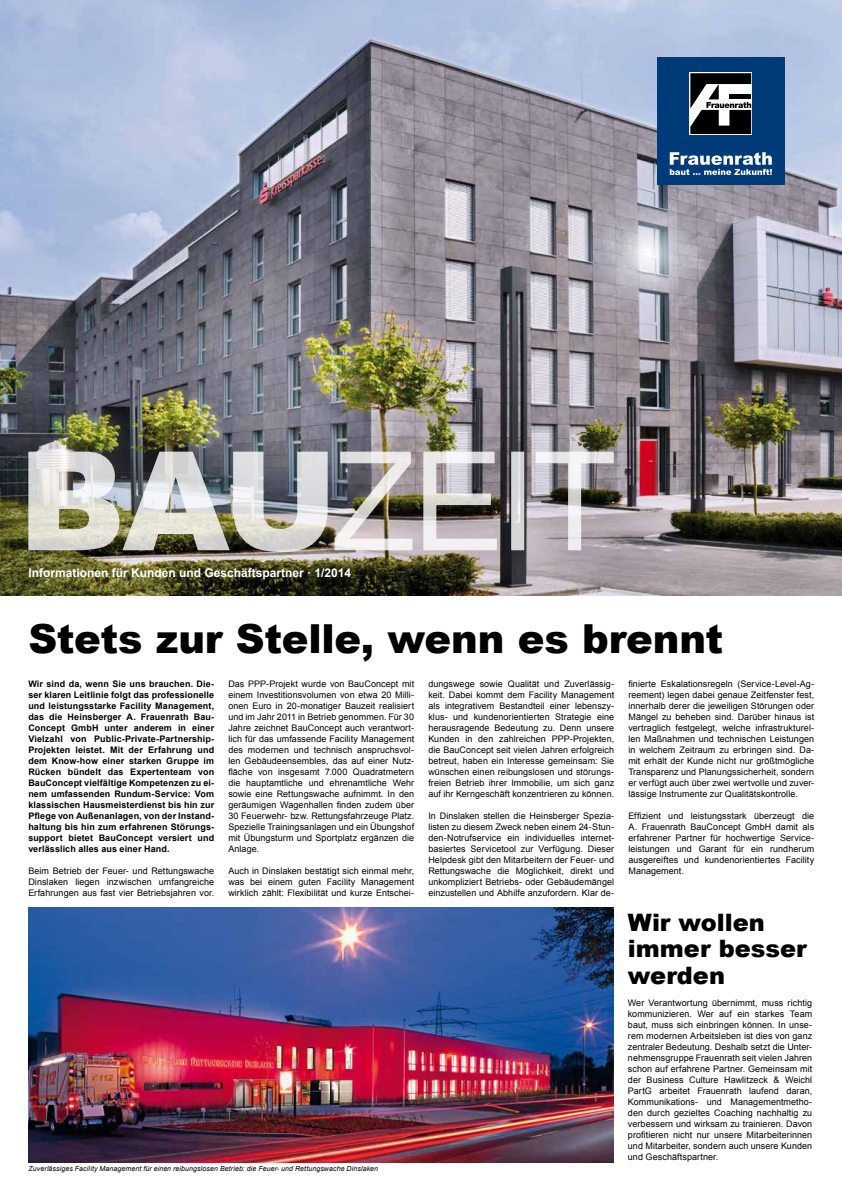
<style>
.page{position:relative;width:842px;height:1191px;background:#fff}
.page>*{position:absolute;margin:0;border:0;box-sizing:border-box;transform-origin:0 0}
.t1{font:900 40px "Arial";letter-spacing:-.005em;color:#000}
.t2{font:900 24px/26.5px "Arial";color:#000}
.t3{font:700 12px "Arial";color:#fff}
.t4{font:9px/11px "Arial";letter-spacing:.005em;color:#000;text-align:justify}
.t5{font:700 9px/11px "Arial";letter-spacing:.015em;color:#000;text-align:justify}
.t6{font:italic 7px "Arial";letter-spacing:.015em;color:#000}
</style>
<div class="page">
<img style="left:28px;top:907px;width:586px;height:255px">
<img style="left:0;top:0;width:842px;height:595px">
<div style="left:657px;top:57px;width:127px;height:127px;background:#003b79"></div>
<svg style="left:690px;top:72px;width:62px;height:63px"></svg>
<svg style="left:690px;top:73px;width:61px;height:61px"></svg>
<svg style="left:670px;top:152px;width:102px;height:23px"></svg>
<img style="left:28px;top:451px;width:586px;height:101px">
<h3 class="t3" style="left:28px;top:565px;width:324px">Informationen für Kunden und Geschäftspartner · 1/2014</h3>
<h1 class="t1" style="left:28px;top:609px;width:696px">Stets zur Stelle, wenn es brennt</h1>
<p class="t5" style="left:28px;top:679px;width:187px">Wir sind da, wenn Sie uns brauchen. Die&shy;ser klaren Leitlinie folgt das professionelle und leistungsstarke Facility Management, das die Heinsberger A. Frauenrath Bau-Concept GmbH unter anderem in einer Vielzahl von Public-Private-Partnership-Projekten leistet. Mit der Erfahrung und dem Know-how einer starken Gruppe im Rücken bündelt das Expertenteam von BauConcept vielfältige Kompetenzen zu ei&shy;nem umfassenden Rundum-Service: Vom klassischen Hausmeisterdienst bis hin zur Pflege von Außenanlagen, von der Instand&shy;haltung bis hin zum erfahrenen Störungs&shy;support bietet BauConcept versiert und verlässlich alles aus einer Hand.</p>
<p class="t4" style="left:28px;top:865px;width:187px">Beim Betrieb der Feuer- und Rettungswache Dinslaken liegen inzwischen umfangreiche Erfahrungen aus fast vier Betriebsjahren vor.</p>
<p class="t4" style="left:228px;top:678px;width:187px">Das PPP-Projekt wurde von BauConcept mit einem Investitionsvolumen von etwa 20 Milli&shy;onen Euro in 20-monatiger Bauzeit realisiert und im Jahr 2011 in Betrieb genommen. Für 30<br>Jahre zeichnet BauConcept auch verantwort&shy;lich für das umfassende Facility Management des modernen und technisch anspruchsvol&shy;len Gebäudeensembles, das auf einer Nutz&shy;fläche von insgesamt 7.000 Quadratmetern die hauptamtliche und ehrenamtliche Wehr sowie eine Rettungswache aufnimmt. In den geräumigen Wagenhallen finden zudem über 30 Feuerwehr- bzw. Rettungsfahrzeuge Platz.<br>Spezielle Trainingsanlagen und ein Übungshof mit Übungsturm und Sportplatz ergänzen die Anlage.</p>
<p class="t4" style="left:228px;top:865px;width:187px">Auch in Dinslaken bestätigt sich einmal mehr, was bei einem guten Facility Management wirklich zählt: Flexibilität und kurze Entschei-</p>
<p class="t6" style="left:29px;top:1164px;width:351px">Zuverlässiges Facility Management für einen reibungslosen Betrieb: die Feuer- und Rettungswache Dinslaken</p>
<p class="t4" style="left:428px;top:678px;width:187px">dungswege sowie Qualität und Zuverlässig&shy;keit. Dabei kommt dem Facility Management als integrativem Bestandteil einer lebenszy&shy;klus- und kundenorientierten Strategie eine herausragende Bedeutung zu. Denn unsere Kunden in den zahlreichen PPP-Projekten, die BauConcept seit vielen Jahren erfolgreich betreut, haben ein Interesse gemeinsam: Sie wünschen einen reibungslosen und störungs&shy;freien Betrieb ihrer Immobilie, um sich ganz auf ihr Kerngeschäft konzentrieren zu können.</p>
<p class="t4" style="left:428px;top:810px;width:187px">In Dinslaken stellen die Heinsberger Spezia&shy;listen zu diesem Zweck neben einem 24-Stun&shy;den-Notrufservice ein individuelles internet&shy;basiertes Servicetool zur Verfügung. Dieser Helpdesk gibt den Mitarbeitern der Feuer- und Rettungswache die Möglichkeit, direkt und unkompliziert Betriebs- oder Gebäudemängel einzustellen und Abhilfe anzufordern. Klar de-</p>
<p class="t4" style="left:628px;top:678px;width:187px">finierte Eskalationsregeln (Service-Level-Ag&shy;reement) legen dabei genaue Zeitfenster fest, innerhalb derer die jeweiligen Störungen oder Mängel zu beheben sind. Darüber hinaus ist vertraglich festgelegt, welche infrastrukturel&shy;len Maßnahmen und technischen Leistungen in welchem Zeitraum zu erbringen sind. Da&shy;mit erhält der Kunde nicht nur größtmögliche Transparenz und Planungssicherheit, sondern er verfügt auch über zwei wertvolle und zuver&shy;lässige Instrumente zur Qualitätskontrolle.</p>
<p class="t4" style="left:628px;top:810px;width:187px">Effizient und leistungsstark überzeugt die A. Frauenrath BauConcept GmbH damit als erfahrener Partner für hochwertige Service&shy;leistungen und Garant für ein rundherum ausgereiftes und kundenorientiertes Facility Management.</p>
<h2 class="t2" style="left:628px;top:908px;width:180px">Wir wollen immer besser werden</h2>
<p class="t4" style="left:628px;top:997px;width:186px">Wer Verantwortung übernimmt, muss richtig kommunizieren. Wer auf ein starkes Team baut, muss sich einbringen können. In unse&shy;rem modernen Arbeitsleben ist dies von ganz zentraler Bedeutung. Deshalb setzt die Unter&shy;nehmensgruppe Frauenrath seit vielen Jahren schon auf erfahrene Partner. Gemeinsam mit der Business Culture Hawlitzeck &amp; Weichl PartG arbeitet Frauenrath laufend daran, Kommunikations- und Managementmetho&shy;den durch gezieltes Coaching nachhaltig zu verbessern und wirksam zu trainieren. Davon profitieren nicht nur unsere Mitarbeiterinnen und Mitarbeiter, sondern auch unsere Kunden und Geschäftspartner.</p>
</div>
